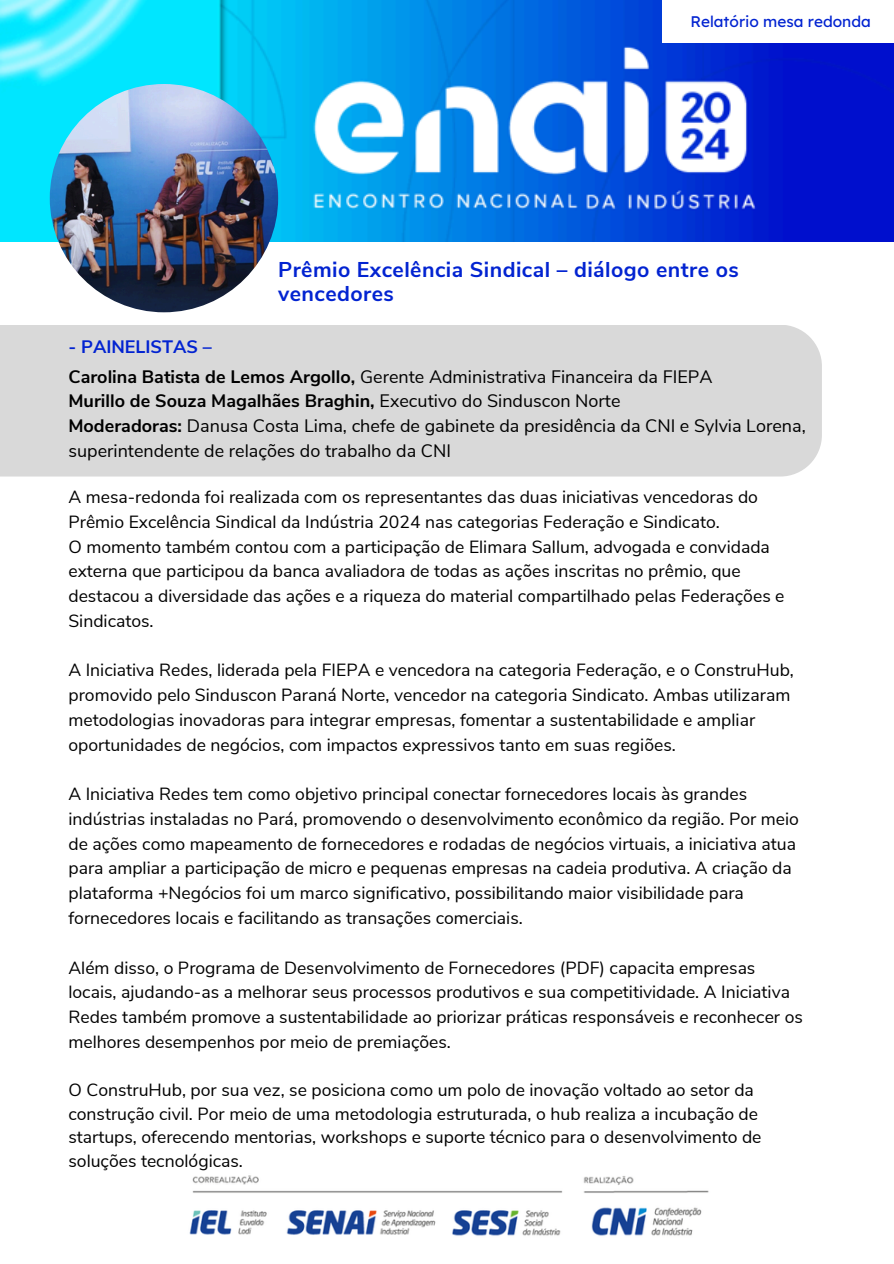
<style>
.page{position:relative;width:894px;height:1264px;background:#fff}
.page>*{position:absolute;margin:0;border:0;box-sizing:border-box;transform-origin:0 0}
.t1{font:700 21.3px/23.7px "Nunito Sans";letter-spacing:.02em;color:#0223d1}
.t2{font:18px/24.8px "Nunito Sans";color:#000}
.t3{font:17.55px/24.8px "Nunito Sans";color:#000}
.t4{font:15.3px "Lexend Deca";color:#0223d1}
.s1{font-weight:700;color:#0223d1}
.s2{font-weight:700}
</style>
<div class="page">
<img style="left:0;top:0;width:893px;height:241px">
<img style="left:50px;top:84px;width:228px;height:228px;border-radius:50%">
<img style="left:189px;top:1175px;width:520px;height:61px">
<div style="left:0;top:325px;width:821px;height:151px;background:#d9d9d9"></div>
<div style="left:662px;top:0;width:231px;height:42px;background:#fff"></div>
<h2 class="t4" style="left:690px;top:12px;width:182px">Relatório mesa redonda</h2>
<h2 class="t1" style="left:278px;top:258px;width:462px">Prêmio Excelência Sindical – diálogo entre os vencedores</h2>
<h2 class="t2" style="left:68px;top:333px;width:645px;line-height:29.2px"><span class="s1">- PAINELISTAS –<br></span><span class="s2">Carolina Batista de Lemos Argollo,</span> Gerente Administrativa Financeira da FIEPA</h2>
<h2 class="t2" style="left:68px;top:389px;width:738px"><span class="s2">Murillo de Souza Magalhães Braghin,</span> Executivo do Sinduscon Norte<br><span class="s2">Moderadoras:</span> Danusa Costa Lima, chefe de gabinete da presidência da CNI e Sylvia Lorena, superintendente de relações do trabalho da CNI</h2>
<p class="t3" style="left:68px;top:485px;width:717px">A mesa-redonda foi realizada com os representantes das duas iniciativas vencedoras do Prêmio Excelência Sindical da Indústria 2024 nas categorias Federação e Sindicato.<br>O momento também contou com a participação de Elimara Sallum, advogada e convidada externa que participou da banca avaliadora de todas as ações inscritas no prêmio, que destacou a diversidade das ações e a riqueza do material compartilhado pelas Federações e Sindicatos.</p>
<p class="t3" style="left:68px;top:658px;width:726px">A Iniciativa Redes, liderada pela FIEPA e vencedora na categoria Federação, e o ConstruHub, promovido pelo Sinduscon Paraná Norte, vencedor na categoria Sindicato. Ambas utilizaram metodologias inovadoras para integrar empresas, fomentar a sustentabilidade e ampliar oportunidades de negócios, com impactos expressivos tanto em suas regiões.</p>
<h1 class="t3" style="left:68px;top:782px;width:731px">A Iniciativa Redes tem como objetivo principal conectar fornecedores locais às grandes indústrias instaladas no Pará, promovendo o desenvolvimento econômico da região. Por meio de ações como mapeamento de fornecedores e rodadas de negócios virtuais, a iniciativa atua para ampliar a participação de micro e pequenas empresas na cadeia produtiva. A criação da plataforma +Negócios foi um marco significativo, possibilitando maior visibilidade para fornecedores locais e facilitando as transações comerciais.</h1>
<h2 class="t3" style="left:68px;top:955px;width:735px">Além disso, o Programa de Desenvolvimento de Fornecedores (PDF) capacita empresas locais, ajudando-as a melhorar seus processos produtivos e sua competitividade. A Iniciativa Redes também promove a sustentabilidade ao priorizar práticas responsáveis e reconhecer os melhores desempenhos por meio de premiações.</h2>
<h2 class="t3" style="left:68px;top:1078px;width:694px;line-height:23.7px">O ConstruHub, por sua vez, se posiciona como um polo de inovação voltado ao setor da construção civil. Por meio de uma metodologia estruturada, o hub realiza a incubação de startups, oferecendo mentorias, workshops e suporte técnico para o desenvolvimento de soluções tecnológicas.</h2>
</div>
